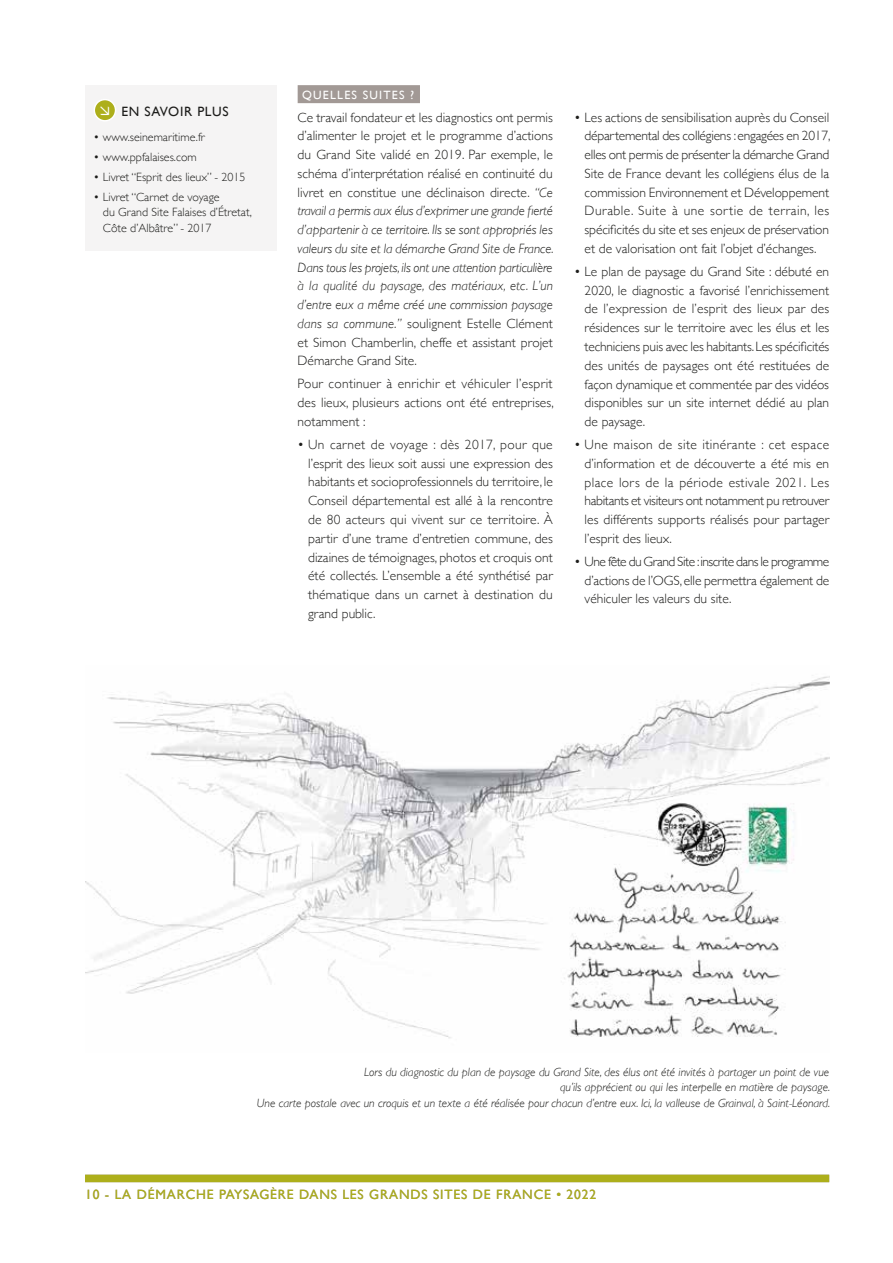
<style>
.page{position:relative;width:893px;height:1263px;background:#fff}
.page>*{position:absolute;margin:0;border:0;box-sizing:border-box;transform-origin:0 0}
.t1{font:300 13.5px/18.8px "Gill Sans";color:#1d1d1b;text-align:justify}
.t2{font:13.5px "Gill Sans";letter-spacing:.065em;color:#adaf1b}
.t3{font:13.5px "Gill Sans";letter-spacing:.05em;color:#1d1d1b}
.t4{font:italic 300 12px/15.8px "Gill Sans";color:#1d1d1b;text-align:right}
.t5{font:300 12px/15.8px "Gill Sans";color:#1d1d1b}
.t6{font:12px "Gill Sans";letter-spacing:.1em;color:#fff}
.s1{color:#fff}
.s2{font-style:italic}
</style>
<div class="page">
<div style="left:85px;top:85px;width:191px;height:166px;background:#f5f4f4"></div>
<div style="left:94px;top:100px;width:22px;height:21px;background:#adaf1b;border-radius:50%"></div>
<div style="left:94px;top:99px;width:22px;height:23px;border:2px solid #fff;border-radius:50%"></div>
<div style="left:298px;top:85px;width:122px;height:18px;background:#a29995"></div>
<div style="left:85px;top:1175px;width:744px;height:7px;background:#adaf1b"></div>
<img style="left:85px;top:676px;width:744px;height:363px">
<p class="t3" style="left:99px;top:104px;width:131px"><span class="s1">➢</span> EN SAVOIR PLUS</p>
<p class="t5" style="left:94px;top:128px;width:113px">• www.seinemaritime.fr</p>
<p class="t5" style="left:94px;top:148px;width:105px">• www.ppfalaises.com</p>
<p class="t5" style="left:94px;top:168px;width:153px">• Livret “Esprit des lieux” - 2015</p>
<p class="t5" style="left:103px;top:188px;width:150px;text-indent:-9px">• Livret “Carnet de voyage<br>du Grand Site Falaises d’Étretat,<br>Côte d’Albâtre” - 2017</p>
<p class="t6" style="left:302px;top:88px;width:114px">QUELLES SUITES ?</p>
<p class="t1" style="left:298px;top:107px;width:258px">Ce travail fondateur et les diagnostics ont permis d’alimenter le projet et le programme d’actions du Grand Site validé en 2019. Par exemple, le schéma d’interprétation réalisé en continuité du livret en constitue une déclinaison directe. <span class="s2">“Ce travail a permis aux élus d’exprimer une grande fierté d’appartenir à ce territoire. Ils se sont appropriés les valeurs du site et la démarche Grand Site de France.<br>Dans tous les projets, ils ont une attention particulière à la qualité du paysage, des matériaux, etc. L’un d’entre eux a même créé une commission paysage dans sa commune.”</span> soulignent Estelle Clément et Simon Chamberlin, cheffe et assistant projet Démarche Grand Site.</p>
<p class="t1" style="left:298px;top:374px;width:258px">Pour continuer à enrichir et véhiculer l’esprit des lieux, plusieurs actions ont été entreprises, notamment :</p>
<p class="t1" style="left:308px;top:435px;width:246px;text-indent:-11px">• Un carnet de voyage : dès 2017, pour que l’esprit des lieux soit aussi une expression des habitants et socioprofessionnels du territoire, le Conseil départemental est allé à la rencontre de 80 acteurs qui vivent sur ce territoire. À partir d’une trame d’entretien commune, des dizaines de témoignages, photos et croquis ont été collectés. L’ensemble a été synthétisé par thématique dans un carnet à destination du grand public.</p>
<p class="t1" style="left:585px;top:107px;width:247px;text-indent:-11px">• Les actions de sensibilisation auprès du Conseil départemental des collégiens : engagées en 2017, elles ont permis de présenter la démarche Grand Site de France devant les collégiens élus de la commission Environnement et Développement Durable. Suite à une sortie de terrain, les spécificités du site et ses enjeux de préservation et de valorisation ont fait l’objet d’échanges.</p>
<p class="t1" style="left:585px;top:262px;width:246px;text-indent:-11px">• Le plan de paysage du Grand Site : débuté en 2020, le diagnostic a favorisé l’enrichissement de l’expression de l’esprit des lieux par des résidences sur le territoire avec les élus et les techniciens puis avec les habitants. Les spécificités des unités de paysages ont été restituées de façon dynamique et commentée par des vidéos disponibles sur un site internet dédié au plan de paysage.</p>
<p class="t1" style="left:585px;top:435px;width:246px;text-indent:-11px">• Une maison de site itinérante : cet espace d’information et de découverte a été mis en place lors de la période estivale 2021. Les habitants et visiteurs ont notamment pu retrouver les différents supports réalisés pour partager l’esprit des lieux.</p>
<p class="t1" style="left:585px;top:551px;width:246px;text-indent:-11px">• Une fête du Grand Site : inscrite dans le programme d’actions de l’OGS, elle permettra également de véhiculer les valeurs du site.</p>
<p class="t4" style="left:257px;top:1064px;width:575px">Lors du diagnostic du plan de paysage du Grand Site, des élus ont été invités à partager un point de vue<br>qu’ils apprécient ou qui les interpelle en matière de paysage.<br>Une carte postale avec un croquis et un texte a été réalisée pour chacun d’entre eux. Ici, la valleuse de Grainval, à Saint-Léonard.</p>
<p class="t2" style="left:85px;top:1187px;width:513px">10 - LA DÉMARCHE PAYSAGÈRE DANS LES GRANDS SITES DE FRANCE • 2022</p>
</div>
